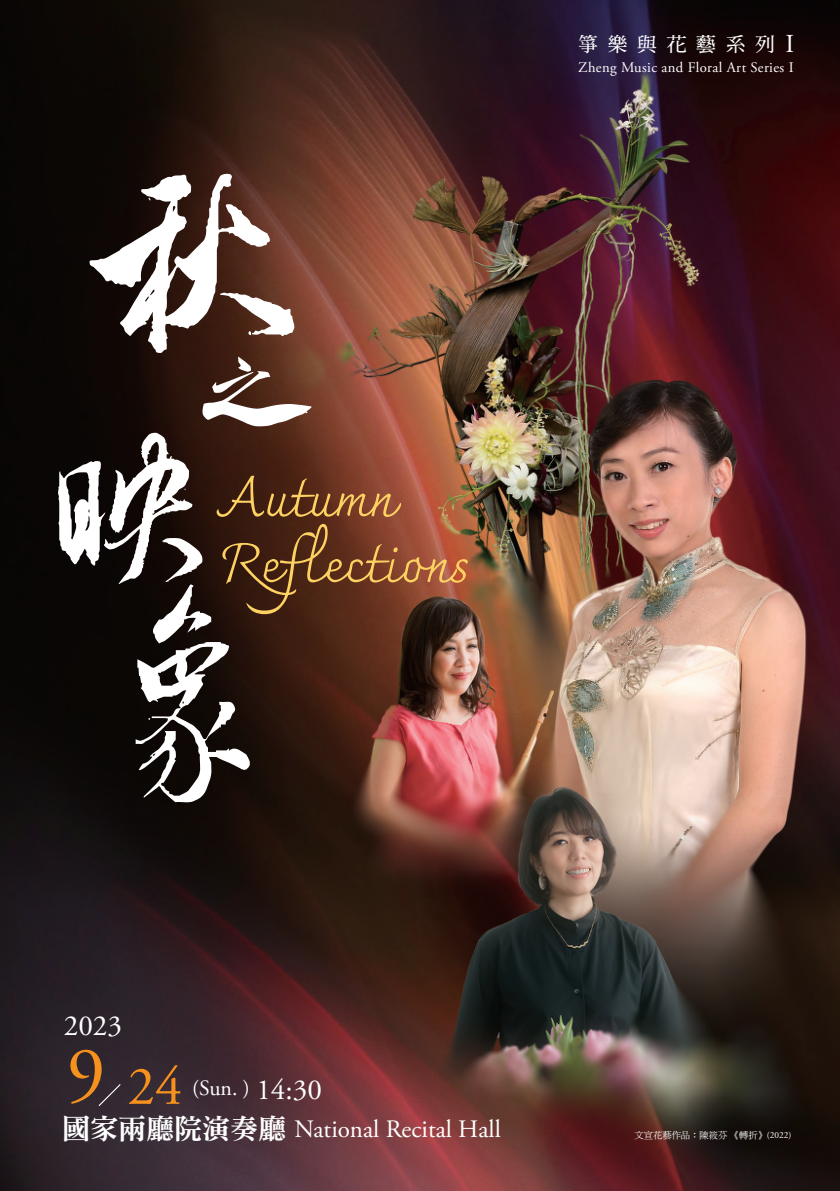
<style>
.page{position:relative;width:840px;height:1191px;background:#fff}
.page>*{position:absolute;margin:0;border:0;box-sizing:border-box;transform-origin:0 0}
.t1{font:77.2px "Adobe Garamond Pro";color:#f6911e}
.t2{font:54.8px/65.8px "Charmonman";color:#fed262}
.t3{font:54.6px "Adobe Garamond Pro";color:#f6911e}
.t4{font:29.2px "Adobe Garamond Pro";color:#fff}
.t5{font:25.8px "Adobe Garamond Pro";color:#fff}
.t6{font:25px "Adobe Garamond Pro";color:#fff}
.t7{font:21.8px "Adobe Garamond Pro";color:#fff}
.t8{font:19.6px "DF Ming W7 WIN BF";letter-spacing:.5em;color:#fff}
.t9{font:14.6px "Adobe Garamond Pro";letter-spacing:.025em;color:#fff}
.t10{font:9.2px "DF Ming W5 WIN BF";color:#fff}
.s1{font-size:29.2px}
.s2{font-family:"DFN Ming W9 WIN BF";font-size:28px}
.s3{font-family:"Adobe Garamond Pro"}
</style>
<div class="page">
<img style="left:1px;top:0;width:838px;height:1191px">
<svg style="left:58px;top:174px;width:253px;height:630px"></svg>
<svg style="left:97px;top:1082px;width:25px;height:25px"></svg>
<img style="left:0;top:0;width:1px;height:1191px">
<h3 class="t8" style="left:578px;top:34px;width:198px">箏樂與花藝系列</h3>
<p class="t9" style="left:578px;top:58px;width:217px">Zheng Music and Floral Art Series I</p>
<h3 class="t5" style="left:785px;top:28px;width:10px">I</h3>
<h2 class="t2" style="left:220px;top:464px;width:251px">Autumn<br>Reflections</h2>
<h3 class="t4" style="left:64px;top:1008px;width:60px">2023</h3>
<h1 class="t1" style="left:67px;top:1028px;width:40px">9</h1>
<h3 class="t3" style="left:127px;top:1053px;width:56px">24</h3>
<h3 class="t7" style="left:192px;top:1075px;width:131px">(Sun. ) <span class="s1">14:30</span></h3>
<h3 class="t6" style="left:62px;top:1114px;width:440px"><span class="s2">國家兩廳院演奏廳</span> National Recital Hall</h3>
<p class="t10" style="left:634px;top:1130px;width:158px">文宣花藝作品：陳筱芬《轉折》<span class="s3">(2022)</span></p>
</div>
